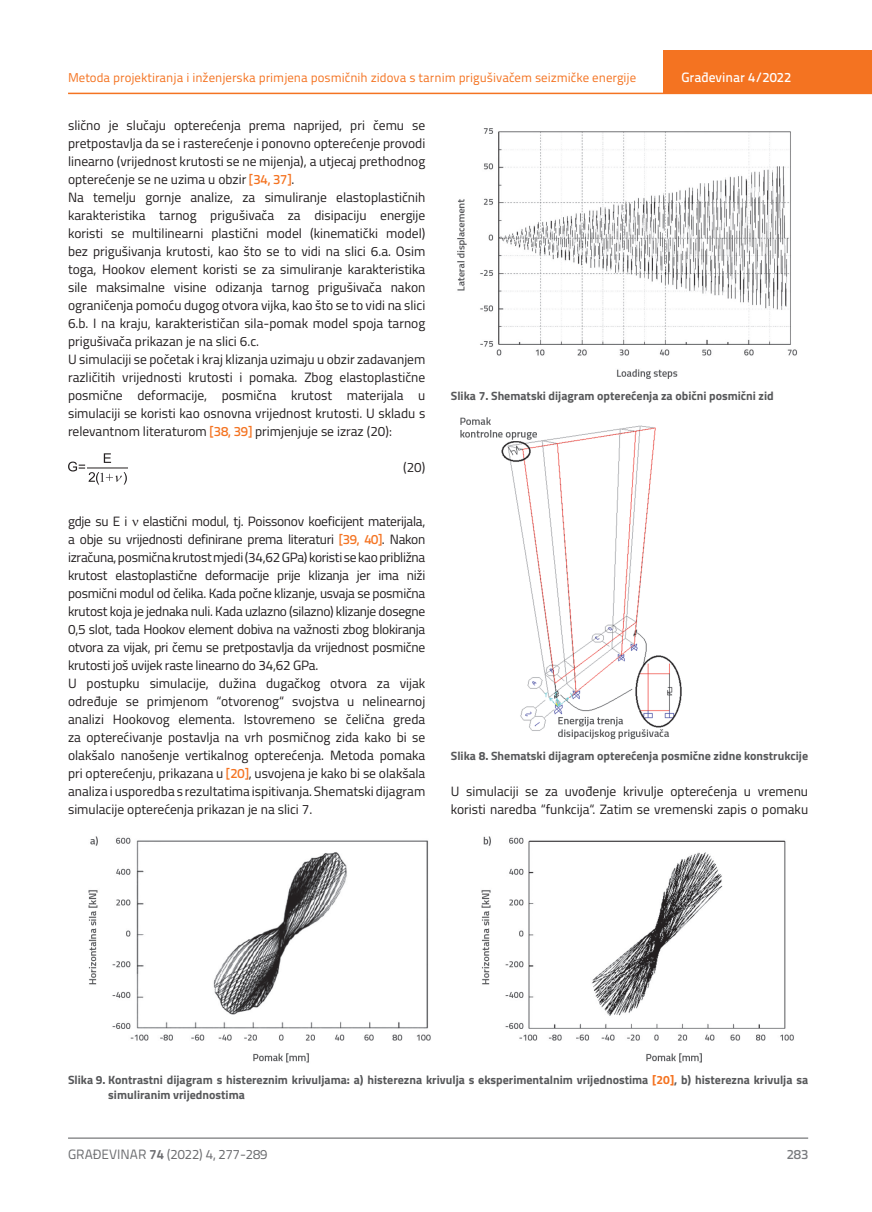
<style>
.page{position:relative;width:872px;height:1212px;background:#fff}
.page>*{position:absolute;margin:0;border:0;box-sizing:border-box;transform-origin:0 0}
.t1{font:13.5px/18px "Titillium";color:#231f20}
.t2{font:13.5px/18px "Titillium";letter-spacing:-.02em;color:#231f20}
.t3{font:13.5px "Titillium Text 22 L";color:#6c6d70}
.t4{font:500 13.5px "Titillium Text 22 L";color:#fff}
.t5{font:500 13.5px "Titillium Text 22 L";color:#787a7d}
.t6{font:12.75px "Titillium Text 22 L";color:#f47321}
.t7{font:700 12px/15px "Titillium";color:#57585a}
.s1{font-family:"Titillium Text 22 L";font-weight:500;color:#f47321}
.s2{color:#f47321}
.s3{font-weight:700}
</style>
<div class="page">
<hr style="left:68px;top:93px;width:804px;height:1px;background:#f47321">
<div style="left:663px;top:50px;width:209px;height:44px;background:#f47321"></div>
<hr style="left:68px;top:1138px;width:740px;height:1px;background:#57585a">
<svg style="left:68px;top:453px;width:59px;height:32px"></svg>
<img style="left:457px;top:128px;width:340px;height:251px">
<img style="left:460px;top:417px;width:222px;height:323px">
<img style="left:88px;top:836px;width:706px;height:227px">
<p class="t6" style="left:68px;top:68px;width:569px">Metoda projektiranja i inženjerska primjena posmičnih zidova s tarnim prigušivačem seizmičke energije</p>
<p class="t1" style="left:68px;top:115px;width:359px">slično je slučaju opterećenja prema naprijed, pri čemu se pretpostavlja da se i rasterećenje i ponovno opterećenje provodi linearno (vrijednost krutosti se ne mijenja), a utjecaj prethodnog opterećenje se ne uzima u obzir <span class="s1">[34, 37]</span>.<br>Na temelju gornje analize, za simuliranje elastoplastičnih karakteristika tarnog prigušivača za disipaciju energije koristi se multilinearni plastični model (kinematički model) bez prigušivanja krutosti, kao što se to vidi na slici 6.a. Osim toga, Hookov element koristi se za simuliranje karakteristika sile maksimalne visine odizanja tarnog prigušivača nakon ograničenja pomoću dugog otvora vijka, kao što se to vidi na slici 6.b. I na kraju, karakterističan sila-pomak model spoja tarnog prigušivača prikazan je na slici 6.c.<br>U simulaciji se početak i kraj klizanja uzimaju u obzir zadavanjem različitih vrijednosti krutosti i pomaka. Zbog elastoplastične posmične deformacije, posmična krutost materijala u simulaciji se koristi kao osnovna vrijednost krutosti. U skladu s relevantnom literaturom <span class="s1">[38, 39]</span> primjenjuje se izraz (20):</p>
<p class="t1" style="left:403px;top:457px;width:24px">(20)</p>
<p class="t4" style="left:681px;top:67px;width:111px">Građevinar 4/2022</p>
<p class="t7" style="left:451px;top:387px;width:324px">Slika 7. Shematski dijagram opterećenja za obični posmični zid</p>
<p class="t2" style="left:68px;top:511px;width:359px">gdje su E i ■ elastični modul, tj. Poissonov koeficijent materijala, a obje su vrijednosti definirane prema literaturi <span class="s1">[39, 40]</span>. Nakon izračuna, posmična krutost mjedi (34,62 GPa) koristi se kao približna krutost elastoplastične deformacije prije klizanja jer ima niži posmični modul od čelika. Kada počne klizanje, usvaja se posmična krutost koja je jednaka nuli. Kada uzlazno (silazno) klizanje dosegne 0,5 slot, tada Hookov element dobiva na važnosti zbog blokiranja otvora za vijak, pri čemu se pretpostavlja da vrijednost posmične krutosti još uvijek raste linearno do 34,62 GPa.<br>U postupku simulacije, dužina dugačkog otvora za vijak određuje se primjenom “otvorenog“ svojstva u nelinearnoj analizi Hookovog elementa. Istovremeno se čelična greda za opterećivanje postavlja na vrh posmičnog zida kako bi se olakšalo nanošenje vertikalnog opterećenja. Metoda pomaka pri opterećenju, prikazana u <span class="s1">[20]</span>, usvojena je kako bi se olakšala analiza i usporedba s rezultatima ispitivanja. Shematski dijagram simulacije opterećenja prikazan je na slici 7.</p>
<p class="t7" style="left:451px;top:748px;width:359px">Slika 8. Shematski dijagram opterećenja posmične zidne konstrukcije</p>
<p class="t1" style="left:451px;top:782px;width:359px">U simulaciji se za uvođenje krivulje opterećenja u vremenu koristi naredba “funkcija“. Zatim se vremenski zapis o pomaku</p>
<p class="t7" style="left:108px;top:1072px;width:701px;text-indent:-40px">Slika 9. Kontrastni dijagram s histereznim krivuljama: a) histerezna krivulja s eksperimentalnim vrijednostima <span class="s2">[20]</span>, b) histerezna krivulja sa simuliranim vrijednostima</p>
<p class="t3" style="left:68px;top:1144px;width:201px">GRAĐEVINAR <span class="s3">74</span> (2022) 4, 277-289</p>
<p class="t5" style="left:786px;top:1144px;width:23px">283</p>
</div>
